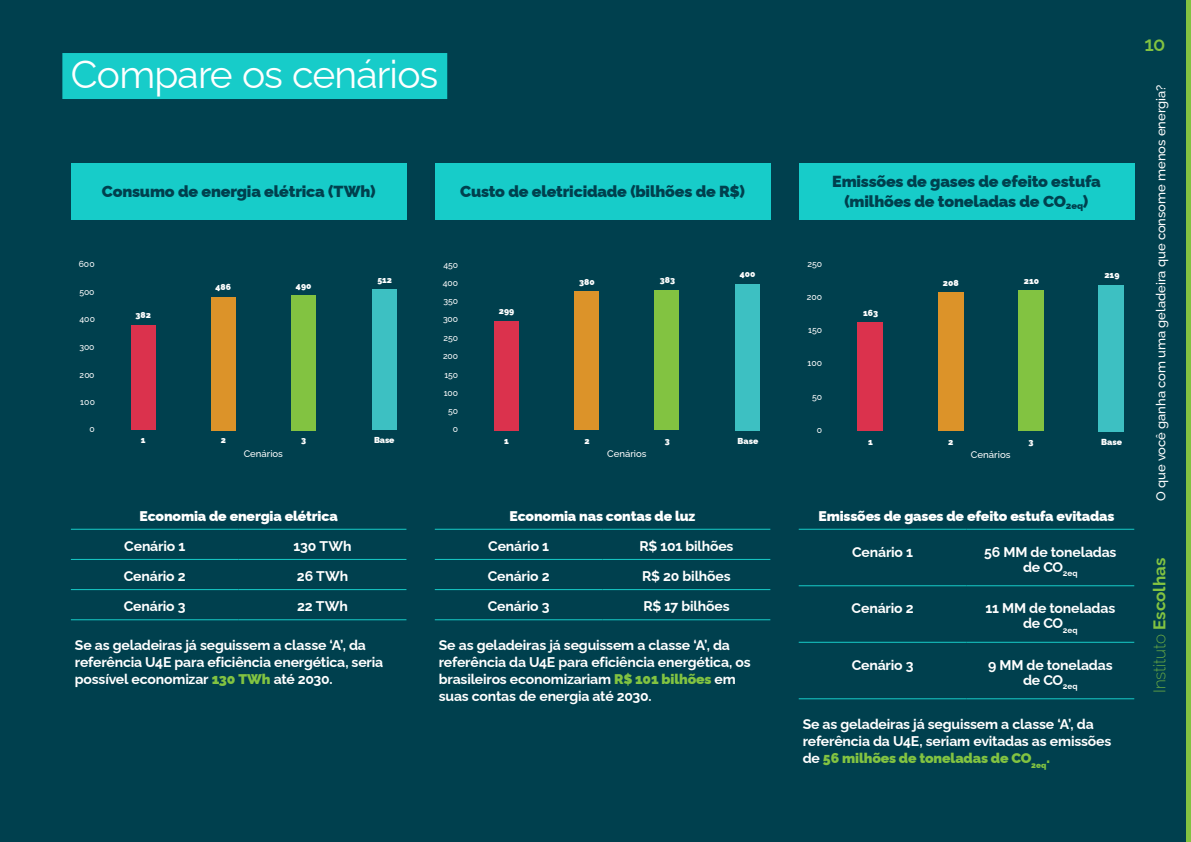
<style>
.page{position:relative;width:1191px;height:842px;background:#00404e}
.page>*{position:absolute;margin:0;border:0;box-sizing:border-box;transform-origin:0 0}
.t1{font:39px "Raleway";letter-spacing:-.02em;color:#fff}
.t2{font:600 20px "Raleway";color:#82c341}
.t3{font:200 17px "Raleway";letter-spacing:-.01em;color:#82c341}
.t4{font:900 16px/20px "Raleway";letter-spacing:-.01em;color:#00404e;text-align:center}
.t5{font:700 14px/17px "Raleway";letter-spacing:-.01em;color:#fff}
.t6{font:900 14px "Raleway";letter-spacing:-.01em;color:#fff}
.t7{font:500 13px "Raleway";letter-spacing:-.005em;color:#fff}
.t8{font:500 9.7px "Raleway";color:#fff}
.t9{font:500 9.6px "Raleway";color:#fff}
.t10{font:900 8.7px "Raleway";color:#fff}
.t11{font:500 8.7px "Raleway";color:#fff}
.t12{font:500 8.6px "Raleway";color:#fff}
.t13{font:900 8.6px "Raleway";color:#fff}
.s1{font-weight:900;color:#82c341}
.s2{font-weight:700}
</style>
<div class="page">
<div style="left:1186px;top:0;width:5px;height:842px;background:#82c341"></div>
<div style="left:71px;top:163px;width:335px;height:56px;background:#17ccc9"></div>
<div style="left:435px;top:163px;width:335px;height:56px;background:#17ccc9"></div>
<div style="left:798px;top:163px;width:336px;height:56px;background:#17ccc9"></div>
<hr style="left:71px;top:529px;width:168px;height:1px;background:#17ccc9">
<hr style="left:239px;top:529px;width:167px;height:1px;background:#17ccc9">
<hr style="left:71px;top:559px;width:168px;height:1px;background:#17ccc9">
<hr style="left:239px;top:559px;width:167px;height:1px;background:#17ccc9">
<hr style="left:71px;top:589px;width:168px;height:1px;background:#17ccc9">
<hr style="left:239px;top:589px;width:167px;height:1px;background:#17ccc9">
<hr style="left:71px;top:619px;width:168px;height:1px;background:#17ccc9">
<hr style="left:239px;top:619px;width:167px;height:1px;background:#17ccc9">
<hr style="left:435px;top:529px;width:167px;height:1px;background:#17ccc9">
<hr style="left:602px;top:529px;width:168px;height:1px;background:#17ccc9">
<hr style="left:435px;top:559px;width:167px;height:1px;background:#17ccc9">
<hr style="left:602px;top:559px;width:168px;height:1px;background:#17ccc9">
<hr style="left:435px;top:589px;width:167px;height:1px;background:#17ccc9">
<hr style="left:602px;top:589px;width:168px;height:1px;background:#17ccc9">
<hr style="left:435px;top:619px;width:167px;height:1px;background:#17ccc9">
<hr style="left:602px;top:619px;width:168px;height:1px;background:#17ccc9">
<hr style="left:798px;top:529px;width:168px;height:1px;background:#17ccc9">
<hr style="left:966px;top:529px;width:168px;height:1px;background:#17ccc9">
<hr style="left:798px;top:585px;width:168px;height:1px;background:#17ccc9">
<hr style="left:966px;top:585px;width:168px;height:1px;background:#17ccc9">
<hr style="left:798px;top:642px;width:168px;height:1px;background:#17ccc9">
<hr style="left:966px;top:642px;width:168px;height:1px;background:#17ccc9">
<hr style="left:798px;top:698px;width:168px;height:1px;background:#17ccc9">
<hr style="left:966px;top:698px;width:168px;height:1px;background:#17ccc9">
<div style="left:131px;top:325px;width:24px;height:105px;background:#db324d"></div>
<div style="left:211px;top:297px;width:24px;height:133px;background:#dc9329"></div>
<div style="left:291px;top:295px;width:25px;height:135px;background:#82c341"></div>
<div style="left:372px;top:289px;width:24px;height:141px;background:#3dc0c2"></div>
<div style="left:493px;top:321px;width:25px;height:109px;background:#db324d"></div>
<div style="left:574px;top:291px;width:25px;height:139px;background:#dc9329"></div>
<div style="left:654px;top:291px;width:25px;height:139px;background:#82c341"></div>
<div style="left:735px;top:284px;width:25px;height:146px;background:#3dc0c2"></div>
<div style="left:857px;top:323px;width:26px;height:108px;background:#db324d"></div>
<div style="left:938px;top:293px;width:25px;height:138px;background:#dc9329"></div>
<div style="left:1098px;top:285px;width:25px;height:146px;background:#3dc0c2"></div>
<div style="left:1018px;top:291px;width:25px;height:140px;background:#82c341"></div>
<div style="left:62px;top:53px;width:385px;height:46px;background:#17ccc9"></div>
<h1 class="t1" style="left:71px;top:43px;width:369px">Compare os cenários</h1>
<p class="t4" style="left:102px;top:179px;width:275px">Consumo de energia elétrica (TWh)</p>
<p class="t4" style="left:460px;top:179px;width:286px">Custo de eletricidade (bilhões de R$)</p>
<p class="t4" style="left:832px;top:169px;width:270px">Emissões de gases de efeito estufa (milhões de toneladas de CO<sub>2eq</sub>)</p>
<p class="t12" style="left:79px;top:258px;width:17px">600</p>
<p class="t12" style="left:443px;top:258px;width:16px">450</p>
<p class="t11" style="left:807px;top:257px;width:16px">250</p>
<p class="t12" style="left:79px;top:285px;width:16px">500</p>
<p class="t13" style="left:215px;top:281px;width:17px">486</p>
<p class="t13" style="left:296px;top:279px;width:17px">490</p>
<p class="t13" style="left:377px;top:273px;width:16px">512</p>
<p class="t12" style="left:443px;top:276px;width:17px">400</p>
<p class="t12" style="left:443px;top:294px;width:16px">350</p>
<p class="t13" style="left:579px;top:275px;width:17px">380</p>
<p class="t13" style="left:660px;top:273px;width:17px">383</p>
<p class="t13" style="left:740px;top:267px;width:17px">400</p>
<p class="t11" style="left:807px;top:289px;width:17px">200</p>
<p class="t10" style="left:943px;top:276px;width:17px">208</p>
<p class="t10" style="left:1024px;top:274px;width:17px">210</p>
<p class="t10" style="left:1104px;top:268px;width:17px">219</p>
<p class="t12" style="left:79px;top:312px;width:17px">400</p>
<p class="t13" style="left:135px;top:308px;width:17px">382</p>
<p class="t12" style="left:443px;top:312px;width:17px">300</p>
<p class="t13" style="left:499px;top:305px;width:17px">299</p>
<p class="t10" style="left:863px;top:306px;width:17px">163</p>
<p class="t12" style="left:443px;top:331px;width:16px">250</p>
<p class="t11" style="left:808px;top:323px;width:16px">150</p>
<p class="t12" style="left:79px;top:340px;width:16px">300</p>
<p class="t12" style="left:443px;top:350px;width:17px">200</p>
<p class="t11" style="left:807px;top:356px;width:16px">100</p>
<p class="t12" style="left:80px;top:368px;width:16px">200</p>
<p class="t12" style="left:444px;top:368px;width:15px">150</p>
<p class="t12" style="left:80px;top:395px;width:16px">100</p>
<p class="t12" style="left:444px;top:386px;width:16px">100</p>
<p class="t11" style="left:812px;top:390px;width:12px">50</p>
<p class="t12" style="left:448px;top:404px;width:12px">50</p>
<p class="t12" style="left:89px;top:422px;width:7px">0</p>
<p class="t12" style="left:453px;top:422px;width:7px">0</p>
<p class="t11" style="left:817px;top:423px;width:7px">0</p>
<p class="t13" style="left:141px;top:433px;width:6px">1</p>
<p class="t13" style="left:221px;top:433px;width:7px">2</p>
<p class="t13" style="left:301px;top:433px;width:7px">3</p>
<p class="t13" style="left:374px;top:433px;width:22px">Base</p>
<p class="t9" style="left:244px;top:446px;width:41px">Cenários</p>
<p class="t13" style="left:504px;top:434px;width:6px">1</p>
<p class="t13" style="left:584px;top:434px;width:7px">2</p>
<p class="t13" style="left:665px;top:434px;width:7px">3</p>
<p class="t13" style="left:737px;top:434px;width:22px">Base</p>
<p class="t9" style="left:607px;top:446px;width:41px">Cenários</p>
<p class="t10" style="left:868px;top:435px;width:6px">1</p>
<p class="t10" style="left:948px;top:435px;width:7px">2</p>
<p class="t10" style="left:1028px;top:435px;width:7px">3</p>
<p class="t10" style="left:1101px;top:435px;width:22px">Base</p>
<p class="t8" style="left:971px;top:447px;width:41px">Cenários</p>
<p class="t6" style="left:140px;top:505px;width:200px">Economia de energia elétrica</p>
<p class="t5" style="left:124px;top:536px;width:62px">Cenário 1</p>
<p class="t5" style="left:294px;top:536px;width:59px">130 TWh</p>
<p class="t5" style="left:124px;top:566px;width:63px">Cenário 2</p>
<p class="t5" style="left:297px;top:566px;width:53px">26 TWh</p>
<p class="t5" style="left:124px;top:596px;width:63px">Cenário 3</p>
<p class="t5" style="left:297px;top:596px;width:52px">22 TWh</p>
<p class="t5" style="left:75px;top:635px;width:310px">Se as geladeiras já seguissem a classe ‘A’, da referência U4E para eficiência energética, seria possível economizar <span class="s1">130 TWh</span> até 2030.</p>
<p class="t6" style="left:509px;top:505px;width:187px">Economia nas contas de luz</p>
<p class="t5" style="left:488px;top:536px;width:62px">Cenário 1</p>
<p class="t5" style="left:639px;top:536px;width:96px">R$ 101 bilhões</p>
<p class="t5" style="left:488px;top:566px;width:63px">Cenário 2</p>
<p class="t5" style="left:642px;top:566px;width:90px">R$ 20 bilhões</p>
<p class="t5" style="left:488px;top:596px;width:63px">Cenário 3</p>
<p class="t5" style="left:643px;top:596px;width:88px">R$ 17 bilhões</p>
<p class="t5" style="left:439px;top:635px;width:313px">Se as geladeiras já seguissem a classe ‘A’, da referência da U4E para eficiência energética, os brasileiros economizariam <span class="s1">R$ 101 bilhões</span> em suas contas de energia até 2030.</p>
<p class="t6" style="left:818px;top:505px;width:298px">Emissões de gases de efeito estufa evitadas</p>
<p class="t5" style="left:852px;top:542px;width:62px">Cenário 1</p>
<p class="t5" style="left:984px;top:543px;width:134px;line-height:15px;text-align:center">56 MM de toneladas de CO<sub>2eq</sub></p>
<p class="t5" style="left:851px;top:598px;width:63px">Cenário 2</p>
<p class="t5" style="left:985px;top:599px;width:131px;line-height:15px;text-align:center">11 MM de toneladas de CO<sub>2eq</sub></p>
<p class="t5" style="left:851px;top:655px;width:63px">Cenário 3</p>
<p class="t5" style="left:988px;top:656px;width:126px;line-height:15px;text-align:center">9 MM de toneladas de CO<sub>2eq</sub></p>
<p class="t5" style="left:802px;top:714px;width:310px">Se as geladeiras já seguissem a classe ‘A’, da referência da U4E, seriam evitadas as emissões de <span class="s1">56 milhões de toneladas de CO</span><sub>2eq</sub><span class="s1">.</span></p>
<h2 class="t2" style="left:1144px;top:28px;width:22px">10</h2>
<p class="t7" style="left:1150px;top:501px;width:418px;rotate:-90deg">O que você ganha com uma geladeira que consome menos energia?</p>
<p class="t3" style="left:1145px;top:693px;width:137px;rotate:-90deg">Instituto <span class="s2">Escolhas</span></p>
</div>
